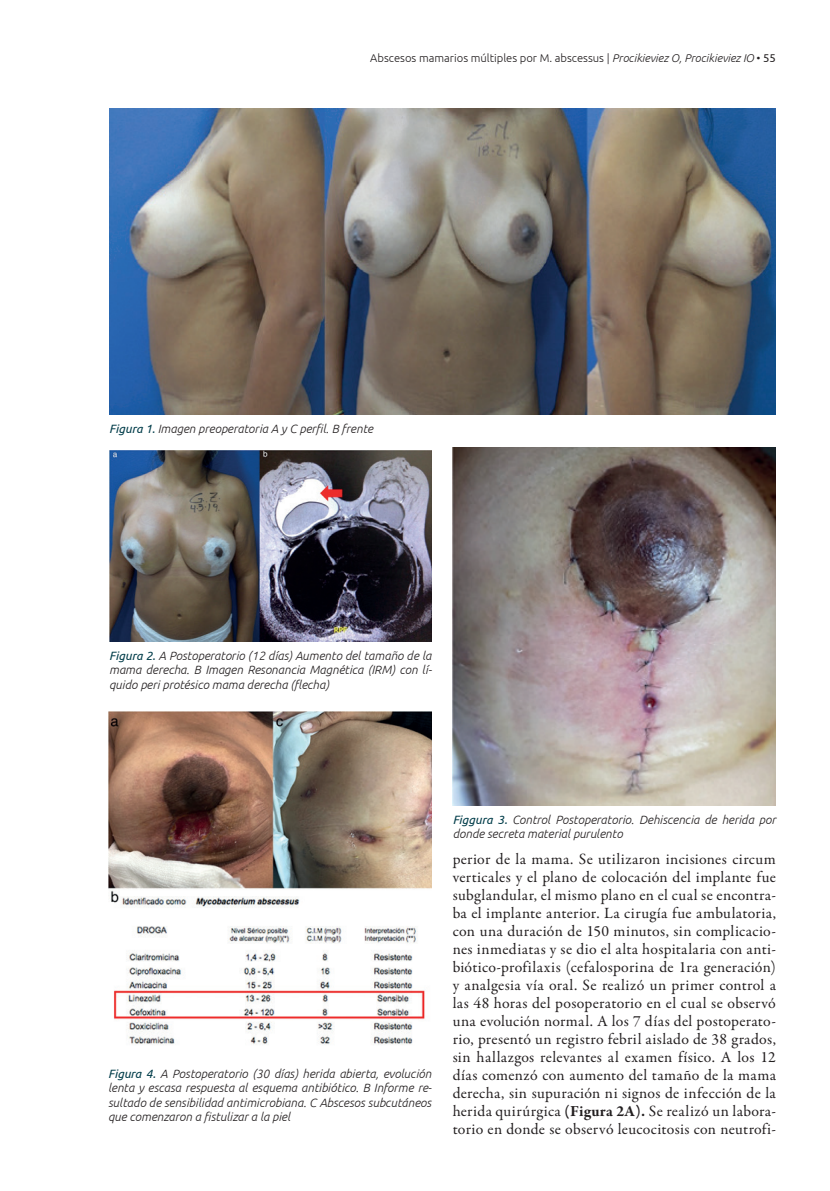
<style>
.page{position:relative;width:830px;height:1191px;background:#fff}
.page>*{position:absolute;margin:0;border:0;box-sizing:border-box;transform-origin:0 0}
.t1{font:15.75px/18px "Garamond Premr Pro";letter-spacing:.015em;color:#231f20;text-align:justify}
.t2{font:italic 300 12px/14.4px "Ubuntu";color:#231f20;text-align:justify}
.t3{font:300 11.25px "Ubuntu";color:#231f20}
.s1{font-style:italic}
.s2{font-weight:400}
.s3{font-weight:400;color:#023d4a}
.s4{font-weight:700}
</style>
<div class="page">
<img style="left:109px;top:108px;width:666px;height:306px">
<img style="left:109px;top:451px;width:322px;height:190px">
<img style="left:452px;top:447px;width:323px;height:358px">
<img style="left:108px;top:711px;width:323px;height:334px">
<p class="t3" style="left:370px;top:51px;width:407px">Abscesos mamarios múltiples por M. abscessus | <span class="s1">Procikieviez O, Procikieviez IO</span> • <span class="s2">55</span></p>
<p class="t2" style="left:109px;top:421px;width:265px"><span class="s3">Figura 1.</span> Imagen preoperatoria A y C perfil. B frente</p>
<p class="t2" style="left:109px;top:648px;width:324px"><span class="s3">Figura 2.</span> A Postoperatorio (12 días) Aumento del tamaño de la mama derecha. B Imagen Resonancia Magnética (IRM) con lí&shy;quido peri protésico mama derecha (flecha)</p>
<p class="t2" style="left:108px;top:1066px;width:325px"><span class="s3">Figura 4.</span> A Postoperatorio (30 días) herida abierta, evolución lenta y escasa respuesta al esquema antibiótico. B Informe re&shy;sultado de sensibilidad antimicrobiana. C Abscesos subcutáneos que comenzaron a fistulizar a la piel</p>
<p class="t2" style="left:452px;top:812px;width:324px"><span class="s3">Figgura 3.</span> Control Postoperatorio. Dehiscencia de herida por donde secreta material purulento</p>
<p class="t1" style="left:452px;top:850px;width:324px">perior de la mama. Se utilizaron incisiones circum verticales y el plano de colocación del implante fue subglandular, el mismo plano en el cual se encontra&shy;ba el implante anterior. La cirugía fue ambulatoria, con una duración de 150 minutos, sin complicacio&shy;nes inmediatas y se dio el alta hospitalaria con anti&shy;biótico-profilaxis (cefalosporina de 1ra generación) y analgesia vía oral. Se realizó un primer control a las 48 horas del posoperatorio en el cual se observó una evolución normal. A los 7 días del postoperato&shy;rio, presentó un registro febril aislado de 38 grados, sin hallazgos relevantes al examen físico. A los 12 días comenzó con aumento del tamaño de la mama derecha, sin supuración ni signos de infección de la herida quirúrgica <span class="s4">(Figura 2A).</span> Se realizó un labora&shy;torio en donde se observó leucocitosis con neutrofi-</p>
</div>
